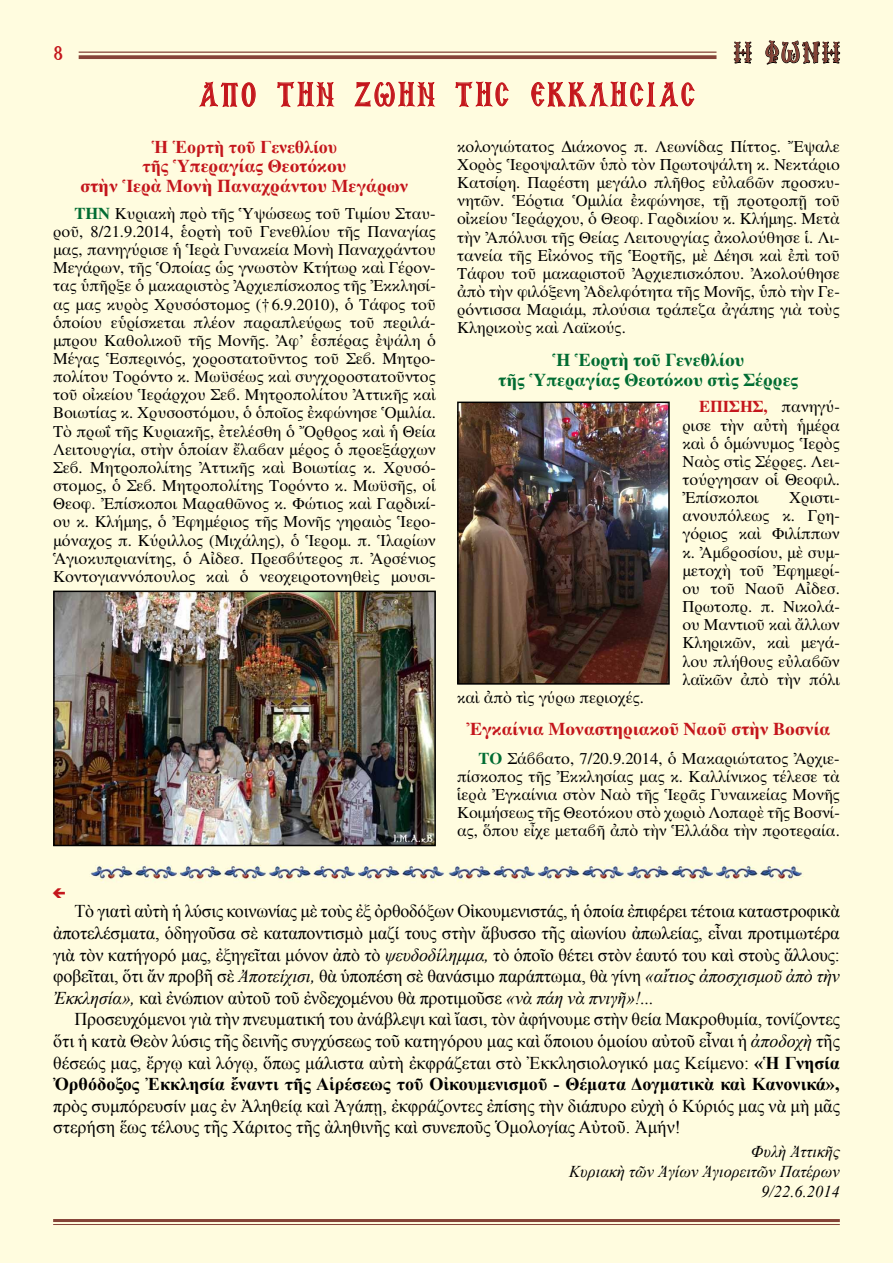
<style>
.page{position:relative;width:893px;height:1263px;background:#fffcdf}
.page>*{position:absolute;margin:0;border:0;box-sizing:border-box;transform-origin:0 0}
.t1{font:33px "BYZIMAK";letter-spacing:.1em;color:#c4161c;scale:.91 1}
.t2{font:27px "Mg Agia Sofia UC Normal";color:#854337}
.t3{font:19.5px "BYZIMAK";color:#c4161c}
.t4{font:18px/21.6px "Times New Roman";color:#000;text-align:justify}
.t5{font:700 18px/19.8px "CTOS Times Pro";color:#c4161c;text-align:center}
.t6{font:700 18px/19.8px "CTOS Times Pro";color:#006c32;text-align:center}
.t7{font:700 18px "Times New Roman";color:#c4161c}
.t8{font:16.5px/18.1px "CTOS Times Pro";color:#000;text-align:justify}
.t9{font:italic 16.5px/19.8px "Times New Roman";color:#000;text-align:right}
.s1{font-family:"Times New Roman"}
.s2{font-weight:700;color:#006c32}
.s3{font-weight:700;color:#c4161c}
.s4{font-style:italic}
.s5{font-weight:700}
</style>
<div class="page">
<hr style="left:79px;top:52px;width:637px;height:1px;background:#854337">
<svg style="left:79px;top:55px;width:637px;height:4px;background:#8d5043"></svg>
<hr style="left:53px;top:1219px;width:787px;height:3px;background:#854337">
<hr style="left:53px;top:1224px;width:787px;height:1px;background:#854337">
<svg style="left:734px;top:41px;width:18px;height:23px"></svg>
<svg style="left:765px;top:40px;width:75px;height:25px;background:#aba995"></svg>
<img style="left:84px;top:860px;width:723px;height:25px">
<svg style="left:197px;top:74px;width:59px;height:39px;background:#f5d6bf"></svg>
<svg style="left:276px;top:65px;width:64px;height:87px;background:#faecd1"></svg>
<svg style="left:354px;top:65px;width:87px;height:87px;background:#faead0"></svg>
<svg style="left:455px;top:65px;width:55px;height:87px;background:#faecd1"></svg>
<svg style="left:531px;top:65px;width:165px;height:87px;background:#faead0"></svg>
<img style="left:56px;top:594px;width:377px;height:249px">
<div style="left:53px;top:591px;width:383px;height:255px;border:2px solid #000"></div>
<img style="left:460px;top:405px;width:207px;height:277px">
<div style="left:457px;top:402px;width:213px;height:283px;border:2px solid #000"></div>
<svg style="left:53px;top:888px;width:12px;height:10px"></svg>
<p class="t3" style="left:53px;top:42px;width:12px">8</p>
<h2 class="t2" style="left:734px;top:41px;width:108px">Η ΦΩΝΗ</h2>
<h1 class="t1" style="left:198px;top:75px;width:547px">ΑΠΟ ΤΗΝ ΖΩΗΝ ΤΗΣ ΕΚΚΛΗΣΙΑΣ</h1>
<p class="t7" style="left:152px;top:134px;width:187px">Ἡ Ἑορτὴ τοῦ Γενεθλίου</p>
<p class="t5" style="left:81px;top:156px;width:329px"><span class="s1">τῆς</span> Ὑπεραγίας Θεοτόκου<br>στὴν Ἱερὰ Μονὴ Παναχράντου Μεγάρων</p>
<p class="t8" style="left:53px;top:204px;width:384px;text-indent:21px"><span class="s2">ΤΗΝ</span> Κυριακὴ πρὸ τῆς Ὑψώσεως τοῦ Τιμίου Σταυ&shy;ροῦ, 8/21.9.2014, ἑορτὴ τοῦ Γενεθλίου τῆς Παναγίας μας, πανηγύρισε ἡ Ἱερὰ Γυνακεία Μονὴ Παναχράντου Μεγάρων, τῆς Ὁποίας ὡς γνωστὸν Κτήτωρ καὶ Γέρον&shy;τας ὑπῆρξε ὁ μακαριστὸς Ἀρχιεπίσκοπος τῆς Ἐκκλησί&shy;ας μας κυρὸς Χρυσόστομος (†6.9.2010), ὁ Τάφος τοῦ ὁποίου εὑρίσκεται πλέον παραπλεύρως τοῦ περιλά&shy;μπρου Καθολικοῦ τῆς Μονῆς. Ἀφ’ ἑσπέρας ἐψάλη ὁ Μέγας Ἑσπερινός, χοροστατοῦντος τοῦ Σεβ. Μητρο&shy;πολίτου Τορόντο κ. Μωϋσέως καὶ συγχοροστατοῦντος τοῦ οἰκείου Ἱεράρχου Σεβ. Μητροπολίτου Ἀττικῆς καὶ Βοιωτίας κ. Χρυσοστόμου, ὁ ὁποῖος ἐκφώνησε Ὁμιλία.<br>Tὸ πρωΐ τῆς Κυριακῆς, ἐτελέσθη ὁ Ὄρθρος καὶ ἡ Θεία Λειτουργία, στὴν ὁποίαν ἔλαβαν μέρος ὁ προεξάρχων Σεβ. Μητροπολίτης Ἀττικῆς καὶ Βοιωτίας κ. Χρυσό&shy;στομος, ὁ Σεβ. Μητροπολίτης Τορόντο κ. Μωϋσῆς, οἱ Θεοφ. Ἐπίσκοποι Μαραθῶνος κ. Φώτιος καὶ Γαρδικί&shy;ου κ. Κλήμης, ὁ Ἐφημέριος τῆς Μονῆς γηραιὸς Ἱερο&shy;μόναχος π. Κύριλλος (Μιχάλης), ὁ Ἱερομ. π. Ἱλαρίων Ἁγιοκυπριανίτης, ὁ Αἰδεσ. Πρεσβύτερος π. Ἀρσένιος Κοντογιαννόπουλος καὶ ὁ νεοχειροτονηθεὶς μουσι-</p>
<p class="t8" style="left:457px;top:137px;width:384px">κολογιώτατος Διάκονος π. Λεωνίδας Πίττος. Ἔψαλε Χορὸς Ἱεροψαλτῶν ὑπὸ τὸν Πρωτοψάλτη κ. Νεκτάριο Κατσίρη. Παρέστη μεγάλο πλῆθος εὐλαβῶν προσκυ&shy;νητῶν. Ἑόρτια Ὁμιλία ἐκφώνησε, τῇ προτροπῇ τοῦ οἰκείου Ἱεράρχου, ὁ Θεοφ. Γαρδικίου κ. Κλήμης. Μετὰ τὴν Ἀπόλυσι τῆς Θείας Λειτουργίας ἀκολούθησε ἱ. Λι&shy;τανεία τῆς Εἰκόνος τῆς Ἑορτῆς, μὲ Δέησι καὶ ἐπὶ τοῦ Τάφου τοῦ μακαριστοῦ Ἀρχιεπισκόπου. Ἀκολούθησε ἀπὸ τὴν φιλόξενη Ἀδελφότητα τῆς Μονῆς, ὑπὸ τὴν Γε&shy;ρόντισσα Μαριάμ, πλούσια τράπεζα ἀγάπης γιὰ τοὺς Κληρικοὺς καὶ Λαϊκούς.</p>
<p class="t6" style="left:499px;top:350px;width:301px">Ἡ Ἑορτὴ τοῦ Γενεθλίου<br>τῆς Ὑπεραγίας Θεοτόκου στὶς Σέρρες</p>
<p class="t8" style="left:682px;top:398px;width:159px;text-indent:16px"><span class="s3">ΕΠΙΣΗΣ,</span> πανηγύ&shy;ρισε τὴν αὐτὴ ἡμέρα καὶ ὁ ὁμώνυμος Ἱερὸς Ναὸς στὶς Σέρρες. Λει&shy;τούργησαν οἱ Θεοφιλ.<br>Ἐπίσκοποι</p>
<p class="t8" style="left:682px;top:488px;width:159px;text-indent:107px">Χριστι&shy;ανουπόλεως κ. Γρη&shy;γόριος καὶ Φιλίππων κ. Ἀμβροσίου, μὲ συμ&shy;μετοχὴ τοῦ Ἐφημερί&shy;ου τοῦ Ναοῦ Αἰδεσ.<br>Πρωτοπρ. π. Νικολά&shy;ου Μαντιοῦ καὶ ἄλλων Κληρικῶν, καὶ μεγά&shy;λου πλήθους εὐλαβῶν λαϊκῶν ἀπὸ τὴν πόλι</p>
<p class="t8" style="left:457px;top:688px;width:188px">καὶ ἀπὸ τὶς γύρω περιοχές.</p>
<p class="t5" style="left:467px;top:719px;width:365px">Ἐγκαίνια Μοναστηριακοῦ Ναοῦ στὴν Βοσνία</p>
<p class="t8" style="left:457px;top:749px;width:384px;text-indent:21px"><span class="s2">ΤΟ</span> Σάββατο, 7/20.9.2014, ὁ Μακαριώτατος Ἀρχιε&shy;πίσκοπος τῆς Ἐκκλησίας μας κ. Καλλίνικος τέλεσε τὰ ἱερὰ Ἐγκαίνια στὸν Ναὸ τῆς Ἱερᾶς Γυναικείας Μονῆς Κοιμήσεως τῆς Θεοτόκου στὸ χωριὸ Λοπαρὲ τῆς Βοσνί&shy;ας, ὅπου εἶχε μεταβῆ ἀπὸ τὴν Ἑλλάδα τὴν προτεραία.</p>
<p class="t4" style="left:53px;top:900px;width:788px;text-indent:21px">Τὸ γιατὶ αὐτὴ ἡ λύσις κοινωνίας μὲ τοὺς ἐξ ὀρθοδόξων Οἰκουμενιστάς, ἡ ὁποία ἐπιφέρει τέτοια καταστροφικὰ ἀποτελέσματα, ὁδηγοῦσα σὲ καταποντισμὸ μαζί τους στὴν ἄβυσσο τῆς αἰωνίου ἀπωλείας, εἶναι προτιμωτέρα γιὰ τὸν κατήγορό μας, ἐξηγεῖται μόνον ἀπὸ τὸ <span class="s4">ψευδοδίλημμα,</span> τὸ ὁποῖο θέτει στὸν ἑαυτό του καὶ στοὺς ἄλλους: φοβεῖται, ὅτι ἄν προβῆ σὲ <span class="s4">Ἀποτείχισι,</span> θὰ ὑποπέση σὲ θανάσιμο παράπτωμα, θὰ γίνη <span class="s4">«αἴτιος ἀποσχισμοῦ ἀπὸ τὴν Ἐκκλησία»,</span> καὶ ἐνώπιον αὐτοῦ τοῦ ἐνδεχομένου θὰ προτιμοῦσε <span class="s4">«νὰ πάη νὰ πνιγῆ»!...</span></p>
<p class="t4" style="left:53px;top:1008px;width:788px;text-indent:21px">Προσευχόμενοι γιὰ τὴν πνευματική του ἀνάβλεψι καὶ ἴασι, τὸν ἀφήνουμε στὴν θεία Μακροθυμία, τονίζοντες ὅτι ἡ κατὰ Θεὸν λύσις τῆς δεινῆς συγχύσεως τοῦ κατηγόρου μας καὶ ὅποιου ὁμοίου αὐτοῦ εἶναι ἡ <span class="s4">ἀποδοχὴ</span> τῆς θέσεώς μας, ἔργῳ καὶ λόγῳ, ὅπως μάλιστα αὐτὴ ἐκφράζεται στὸ Ἐκκλησιολογικό μας Κείμενο: <span class="s5">«Ἡ Γνησία Ὀρθόδοξος Ἐκκλησία ἔναντι τῆς Αἱρέσεως τοῦ Οἰκουμενισμοῦ - Θέματα Δογματικὰ καὶ Κανονικά»,</span></p>
<p class="t4" style="left:53px;top:1095px;width:788px">πρὸς συμπόρευσίν μας ἐν Ἀληθείᾳ καὶ Ἀγάπῃ, ἐκφράζοντες ἐπίσης τὴν διάπυρο εὐχὴ ὁ Κύριός μας νὰ μὴ μᾶς στερήση ἕως τέλους τῆς Χάριτος τῆς ἀληθινῆς καὶ συνεποῦς Ὁμολογίας Αὐτοῦ. Ἀμήν!</p>
<p class="t9" style="left:569px;top:1141px;width:272px">Φυλὴ Ἀττικῆς<br>Κυριακὴ τῶν Ἁγίων Ἁγιορειτῶν Πατέρων<br>9/22.6.2014</p>
</div>
